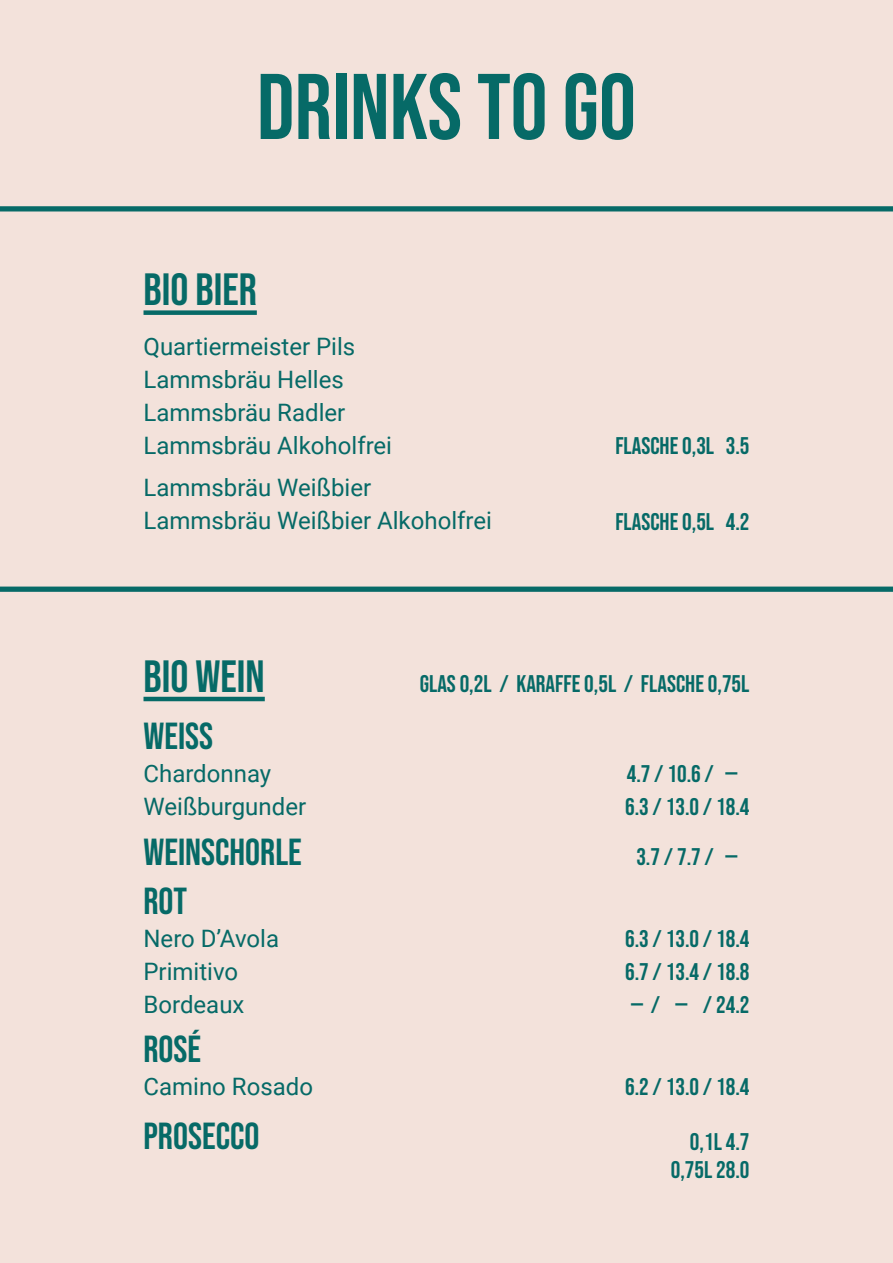
<style>
.page{position:relative;width:893px;height:1263px;background:#f3e2db}
.page>*{position:absolute;margin:0;border:0;box-sizing:border-box;transform-origin:0 0}
.t1{font:93px "Bebas Neue";color:#066a67}
.t2{font:45px "Bebas Neue";color:#066a67}
.t3{font:37.5px/49.2px "Bebas Neue";color:#066a67}
.t4{font:24px/33px "Roboto";color:#066a67}
.t5{font:24px/33px "Bebas Neue";color:#066a67}
</style>
<div class="page">
<div style="left:0;top:206px;width:893px;height:5px;background:#066a67"></div>
<div style="left:0;top:586px;width:893px;height:6px;background:#066a67"></div>
<div style="left:144px;top:310px;width:113px;height:5px;background:#066a67"></div>
<hr style="left:144px;top:697px;width:121px;height:4px;background:#066a67">
<h1 class="t1" style="left:257px;top:54px;width:381px">DRINKS to go</h1>
<h2 class="t2" style="left:144px;top:264px;width:115px">BIO BIER</h2>
<p class="t4" style="left:144px;top:329px;width:250px">Quartiermeister Pils<br>Lammsbräu Helles<br>Lammsbräu Radler<br>Lammsbräu Alkoholfrei</p>
<p class="t4" style="left:144px;top:470px;width:350px">Lammsbräu Weißbier<br>Lammsbräu Weißbier Alkoholfrei</p>
<p class="t5" style="left:615px;top:429px;width:136px">FLASCHE 0,3L 3.5</p>
<p class="t5" style="left:615px;top:505px;width:136px">FLASCHE 0,5L 4.2</p>
<h2 class="t2" style="left:144px;top:650px;width:123px">BIO WEIN</h2>
<h3 class="t3" style="left:144px;top:711px;width:71px">WEISS</h3>
<p class="t4" style="left:144px;top:756px;width:164px">Chardonnay<br>Weißburgunder</p>
<h3 class="t3" style="left:144px;top:827px;width:160px">WEINSCHORLE<br>ROT</h3>
<p class="t4" style="left:144px;top:921px;width:137px">Nero D’Avola<br>Primitivo<br>Bordeaux</p>
<h3 class="t3" style="left:144px;top:1024px;width:59px">ROSÉ</h3>
<p class="t4" style="left:144px;top:1069px;width:171px">Camino Rosado</p>
<h3 class="t3" style="left:144px;top:1111px;width:118px">PROSECCO</h3>
<p class="t5" style="left:420px;top:667px;width:331px">GLAS 0,2L / KARAFFE 0,5L / FLASCHE 0,75L</p>
<p class="t5" style="left:625px;top:757px;width:126px">4.7 / 10.6 / —<br>6.3 / 13.0 / 18.4</p>
<p class="t5" style="left:636px;top:840px;width:103px">3.7 / 7.7 / —</p>
<p class="t5" style="left:625px;top:922px;width:126px">6.3 / 13.0 / 18.4<br>6.7 / 13.4 / 18.8</p>
<p class="t5" style="left:631px;top:988px;width:120px">— / — / 24.2</p>
<p class="t5" style="left:625px;top:1070px;width:126px">6.2 / 13.0 / 18.4</p>
<p class="t5" style="left:671px;top:1127px;width:80px;line-height:28.8px;text-align:right">0,1L 4.7<br>0,75L 28.0</p>
</div>
